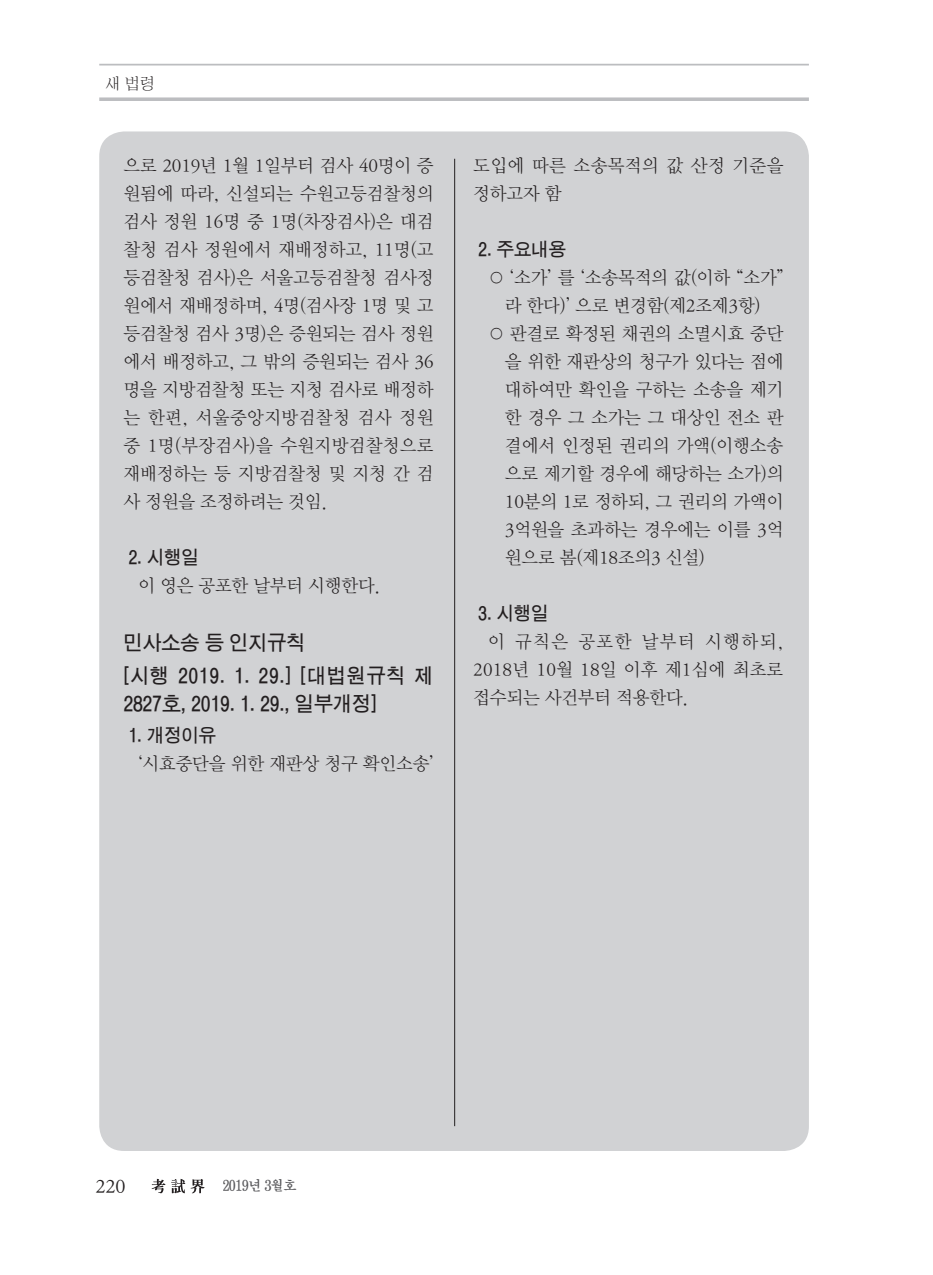
<style>
.page{position:relative;width:933px;height:1275px;background:#fff}
.page>*{position:absolute;margin:0;border:0;box-sizing:border-box;transform-origin:0 0}
.t1{font:20.12px/32.9px "D Xgo Std 40";letter-spacing:.035em;color:#231f20;scale:.95 1}
.t2{font:20.12px "D Xgo Std 40";letter-spacing:-.01em;color:#231f20;scale:.95 1}
.t3{font:19.25px "DX Nmu Std 30";color:#231f20}
.t4{font:18.38px/28px "DX Nmu Std 20";letter-spacing:-.01em;color:#231f20;text-align:justify}
.t5{font:18.38px "D Xgo Std 40";letter-spacing:-.01em;color:#231f20;scale:.95 1}
.t6{font:18.38px/28px "DX Nmu Std 20";letter-spacing:.02em;color:#231f20}
.t7{font:15.75px "DX Shnm Std";color:#231f20}
.t8{font:14px "D Xmu Std 40";letter-spacing:-.05em;color:#5a5a5d;scale:.95 1}
.s1{font-family:"DX Nmu Std 25"}
</style>
<div class="page">
<svg style="left:99px;top:97px;width:710px;height:4px;background:#c4c4c7"></svg>
<hr style="left:99px;top:64px;width:710px;height:2px;background:#bcbdc0">
<svg style="left:152px;top:1179px;width:13px;height:14px"></svg>
<svg style="left:171px;top:1179px;width:14px;height:14px"></svg>
<svg style="left:191px;top:1179px;width:14px;height:14px"></svg>
<div style="left:99px;top:131px;width:710px;height:1020px;background:#d1d2d4;border-radius:25px"></div>
<hr style="left:454px;top:159px;width:1px;height:967px;background:#231f20">
<p class="t7" style="left:105px;top:76px;width:51px">새 법령</p>
<p class="t4" style="left:123px;top:152px;width:312px">으로 2019년 1월 1일부터 검사 40명이 증 원됨에 따라, 신설되는 수원고등검찰청의 검사 정원 16명 중 1명(차장검사)은 대검 찰청 검사 정원에서 재배정하고, 11명(고 등검찰청 검사)은 서울고등검찰청 검사정 원에서 재배정하며, 4명(검사장 1명 및 고 등검찰청 검사 3명)은 증원되는 검사 정원 에서 배정하고, 그 밖의 증원되는 검사 36 명을 지방검찰청 또는 지청 검사로 배정하 는 한편, 서울중앙지방검찰청 검사 정원 중 1명(부장검사)을 수원지방검찰청으로 재배정하는 등 지방검찰청 및 지청 간 검 사 정원을 조정하려는 것임.</p>
<p class="t5" style="left:128px;top:548px;width:76px">2. 시행일</p>
<p class="t4" style="left:138px;top:572px;width:243px">이 영은 공포한 날부터 시행한다.</p>
<p class="t1" style="left:123px;top:627px;width:328px">민사소송 등 인지규칙<br>[시행 2019. 1. 29.] [대법원규칙 제</p>
<p class="t2" style="left:123px;top:693px;width:268px">2827호, 2019. 1. 29., 일부개정]</p>
<p class="t5" style="left:128px;top:726px;width:94px">1. 개정이유</p>
<p class="t4" style="left:138px;top:750px;width:297px">‘시효중단을 위한 재판상 청구 확인소송’</p>
<p class="t6" style="left:473px;top:152px;width:312px">도입에 따른 소송목적의 값 산정 기준을 정하고자 함</p>
<p class="t5" style="left:478px;top:240px;width:94px">2. 주요내용</p>
<p class="t4" style="left:488px;top:264px;width:297px;text-align:center">○ ‘소가’ 를 ‘소송목적의 값(이하 <span class="s1">“</span>소가<span class="s1">” </span>라 한다)’ 으로 변경함(제2조제3항)</p>
<p class="t4" style="left:505px;top:320px;width:280px;text-indent:-17px">○ 판결로 확정된 채권의 소멸시효 중단 을 위한 재판상의 청구가 있다는 점에 대하여만 확인을 구하는 소송을 제기 한 경우 그 소가는 그 대상인 전소 판 결에서 인정된 권리의 가액(이행소송 으로 제기할 경우에 해당하는 소가)의 10분의 1로 정하되, 그 권리의 가액이 3억원을 초과하는 경우에는 이를 3억 원으로 봄(제18조의3 신설)</p>
<p class="t5" style="left:478px;top:604px;width:76px">3. 시행일</p>
<p class="t4" style="left:473px;top:628px;width:312px;text-indent:15px">이 규칙은 공포한 날부터 시행하되, 2018년 10월 18일 이후 제1심에 최초로 접수되는 사건부터 적용한다.</p>
<p class="t3" style="left:95px;top:1177px;width:31px">220</p>
<p class="t8" style="left:222px;top:1179px;width:80px">2019년 3월호</p>
</div>
